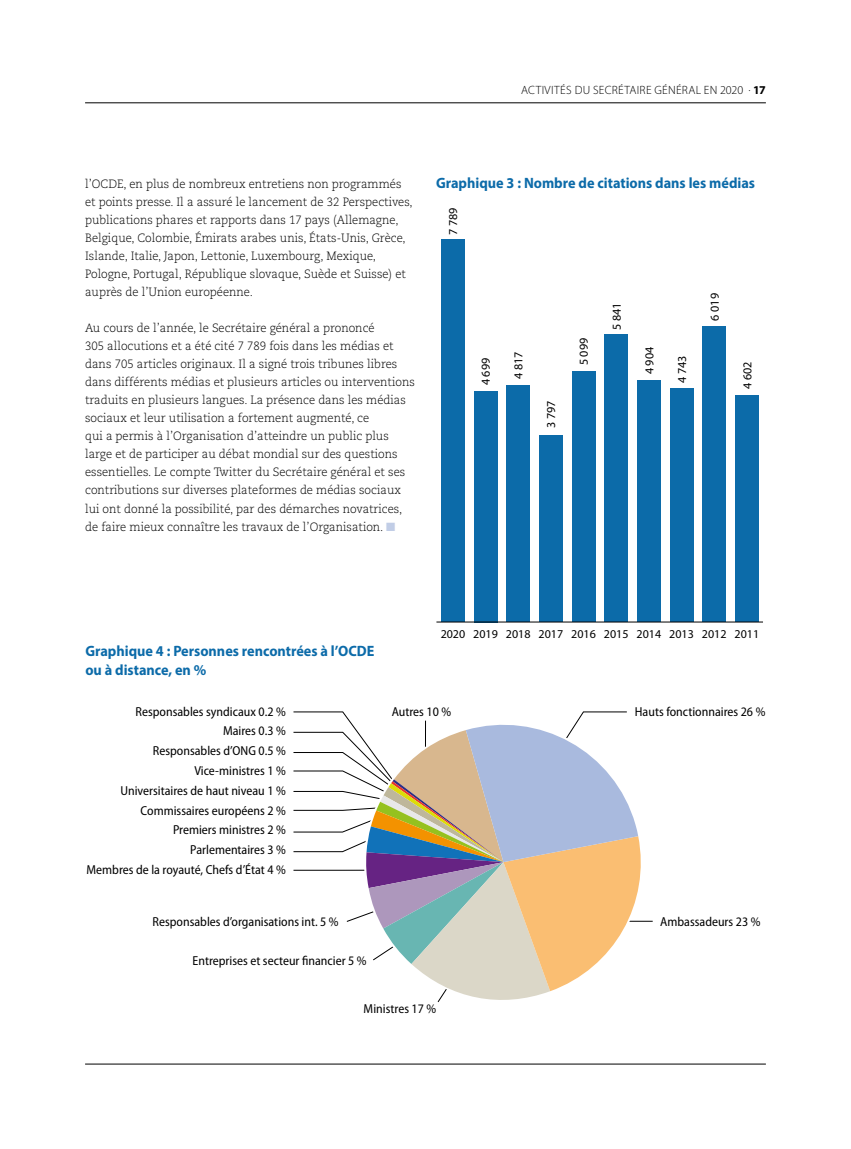
<style>
.page{position:relative;width:851px;height:1149px;background:#fff}
.page>*{position:absolute;margin:0;border:0;box-sizing:border-box;transform-origin:0 0}
.t1{font:700 15px/19.5px "Myriad Pro";color:#0c6ba9;scale:.95 1}
.t2{font:semi-condensed 13.05px/19.8px "Myriad Pro";color:#000;text-align:right}
.t3{font:12.15px "Myriad Pro";color:#000}
.t4{font:300 12px/18px "Caecilia LT Pro 45";color:#000;scale:.95 1}
.t5{font:12px "Myriad Pro";color:#000}
.t6{font:300 12px "Myriad Pro";letter-spacing:.025em;color:#000}
.s1{font-weight:700}
.s2{color:#c1cde6}
</style>
<div class="page">
<hr style="left:85px;top:1063px;width:680px;height:1px;background:#000">
<hr style="left:85px;top:102px;width:680px;height:1px;background:#000">
<svg style="left:293px;top:711px;width:360px;height:292px"></svg>
<div style="left:441px;top:239px;width:23px;height:383px;background:#0c6ba9"></div>
<div style="left:474px;top:391px;width:23px;height:231px;background:#0c6ba9"></div>
<div style="left:506px;top:385px;width:24px;height:237px;background:#0c6ba9"></div>
<div style="left:539px;top:435px;width:23px;height:187px;background:#0c6ba9"></div>
<div style="left:571px;top:371px;width:24px;height:251px;background:#0c6ba9"></div>
<div style="left:604px;top:335px;width:24px;height:287px;background:#0c6ba9"></div>
<div style="left:637px;top:381px;width:23px;height:241px;background:#0c6ba9"></div>
<div style="left:669px;top:388px;width:24px;height:234px;background:#0c6ba9"></div>
<div style="left:702px;top:326px;width:23px;height:296px;background:#0c6ba9"></div>
<div style="left:735px;top:395px;width:23px;height:227px;background:#0c6ba9"></div>
<hr style="left:436px;top:621px;width:326px;height:1px;background:#000">
<p class="t6" style="left:521px;top:83px;width:246px">ACTIVITÉS DU SECRÉTAIRE GÉNÉRAL EN 2020 . <span class="s1">17</span></p>
<p class="t4" style="left:85px;top:175px;width:346px">l’OCDE, en plus de nombreux entretiens non programmés et points presse. Il a assuré le lancement de 32 Perspectives, publications phares et rapports dans 17 pays (Allemagne, Belgique, Colombie, Émirats arabes unis, États-Unis, Grèce, Islande, Italie, Japon, Lettonie, Luxembourg, Mexique, Pologne, Portugal, République slovaque, Suède et Suisse) et auprès de l’Union européenne.</p>
<p class="t4" style="left:85px;top:319px;width:348px">Au cours de l’année, le Secrétaire général a prononcé<br>305 allocutions et a été cité 7 789 fois dans les médias et dans 705 articles originaux. Il a signé trois tribunes libres dans différents médias et plusieurs articles ou interventions traduits en plusieurs langues. La présence dans les médias sociaux et leur utilisation a fortement augmenté, ce<br>qui a permis à l’Organisation d’atteindre un public plus large et de participer au débat mondial sur des questions essentielles. Le compte Twitter du Secrétaire général et ses contributions sur diverses plateformes de médias sociaux lui ont donné la possibilité, par des démarches novatrices, de faire mieux connaître les travaux de l’Organisation. <span class="s2">■</span></p>
<p class="t1" style="left:436px;top:172px;width:337px">Graphique 3 : Nombre de citations dans les médias</p>
<p class="t3" style="left:445px;top:235px;width:29px;rotate:-90deg">7 789</p>
<p class="t3" style="left:478px;top:385px;width:29px;rotate:-90deg">4 699</p>
<p class="t3" style="left:511px;top:379px;width:29px;rotate:-90deg">4 817</p>
<p class="t3" style="left:543px;top:428px;width:29px;rotate:-90deg">3 797</p>
<p class="t3" style="left:576px;top:365px;width:29px;rotate:-90deg">5 099</p>
<p class="t3" style="left:609px;top:330px;width:29px;rotate:-90deg">5 841</p>
<p class="t3" style="left:641px;top:374px;width:29px;rotate:-90deg">4 904</p>
<p class="t3" style="left:674px;top:383px;width:29px;rotate:-90deg">4 743</p>
<p class="t3" style="left:707px;top:320px;width:29px;rotate:-90deg">6 019</p>
<p class="t3" style="left:740px;top:389px;width:29px;rotate:-90deg">4 602</p>
<p class="t1" style="left:85px;top:640px;width:306px">Graphique 4 : Personnes rencontrées à l’OCDE ou à distance, en %</p>
<p class="t5" style="left:440px;top:626px;width:320px">2020 2019 2018 2017 2016 2015 2014 2013 2012 2011</p>
<p class="t2" style="left:135px;top:701px;width:152px">Responsables syndicaux 0.2 %</p>
<p class="t2" style="left:391px;top:701px;width:61px">Autres 10 %</p>
<p class="t2" style="left:86px;top:721px;width:201px">Maires 0.3 %<br>Responsables d’ONG 0.5 %<br>Vice-ministres 1 %<br>Universitaires de haut niveau 1 %<br>Commissaires européens 2 %<br>Premiers ministres 2 %<br>Parlementaires 3 %<br>Membres de la royauté, Chefs d’État 4 %</p>
<p class="t2" style="left:153px;top:911px;width:187px">Responsables d’organisations int. 5 %</p>
<p class="t2" style="left:192px;top:951px;width:176px">Entreprises et secteur financier 5 %</p>
<p class="t2" style="left:363px;top:998px;width:74px">Ministres 17 %</p>
<p class="t2" style="left:634px;top:701px;width:132px">Hauts fonctionnaires 26 %</p>
<p class="t2" style="left:660px;top:911px;width:102px">Ambassadeurs 23 %</p>
</div>
